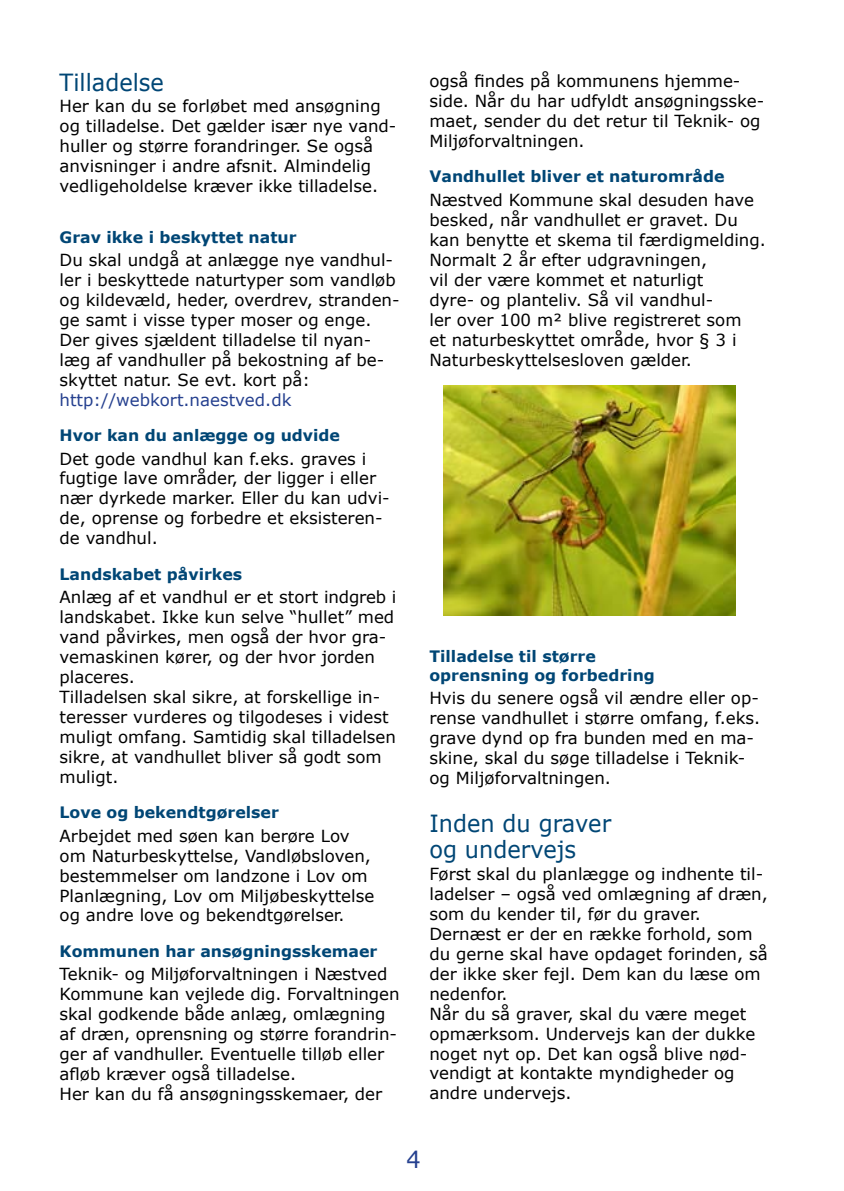
<style>
.page{position:relative;width:844px;height:1191px;background:#fff}
.page>*{position:absolute;margin:0;border:0;box-sizing:border-box;transform-origin:0 0}
.t1{font:23.62px/26.2px "Verdana";color:#004675;scale:.95 1}
.t2{font:23.62px "Verdana";color:#25408f;scale:.95 1}
.t3{font:16.62px/19.9px "Verdana";color:#000}
.t4{font:16.62px "Verdana";color:#25408f}
.t5{font:700 15.75px/18.9px "Verdana";color:#004675}
</style>
<div class="page">
<img style="left:443px;top:385px;width:292px;height:230px">
<h1 class="t1" style="left:60px;top:68px;width:111px">Tilladelse</h1>
<p class="t3" style="left:60px;top:96px;width:338px">Her kan du se forløbet med ansøgning og tilladelse. Det gælder især nye vand&shy;huller og større forandringer. Se også anvisninger i andre afsnit. Almindelig vedligeholdelse kræver ikke tilladelse.</p>
<p class="t5" style="left:60px;top:227px;width:238px">Grav ikke i beskyttet natur</p>
<p class="t3" style="left:60px;top:249px;width:341px">Du skal undgå at anlægge nye vandhul&shy;ler i beskyttede naturtyper som vandløb og kildevæld, heder, overdrev, stranden&shy;ge samt i visse typer moser og enge.<br>Der gives sjældent tilladelse til nyan&shy;læg af vandhuller på bekostning af be&shy;skyttet natur. Se evt. kort på:</p>
<p class="t4" style="left:60px;top:389px;width:233px">http://webkort.naestved.dk</p>
<p class="t5" style="left:60px;top:425px;width:282px">Hvor kan du anlægge og udvide</p>
<p class="t3" style="left:60px;top:448px;width:332px">Det gode vandhul kan f.eks. graves i fugtige lave områder, der ligger i eller nær dyrkede marker. Eller du kan udvi&shy;de, oprense og forbedre et eksisteren&shy;de vandhul.</p>
<p class="t5" style="left:60px;top:564px;width:184px">Landskabet påvirkes</p>
<p class="t3" style="left:60px;top:586px;width:338px">Anlæg af et vandhul er et stort indgreb i landskabet. Ikke kun selve “hullet” med vand påvirkes, men også der hvor gra&shy;vemaskinen kører, og der hvor jorden placeres.<br>Tilladelsen skal sikre, at forskellige in&shy;teresser vurderes og tilgodeses i videst muligt omfang. Samtidig skal tilladelsen sikre, at vandhullet bliver så godt som muligt.</p>
<p class="t5" style="left:60px;top:802px;width:221px">Love og bekendtgørelser</p>
<p class="t3" style="left:60px;top:825px;width:316px">Arbejdet med søen kan berøre Lov om Naturbeskyttelse, Vandløbsloven, bestemmelser om landzone i Lov om Planlægning, Lov om Miljøbeskyttelse og andre love og bekendtgørelser.</p>
<p class="t5" style="left:60px;top:941px;width:319px">Kommunen har ansøgningsskemaer</p>
<p class="t3" style="left:60px;top:963px;width:341px">Teknik- og Miljøforvaltningen i Næstved Kommune kan vejlede dig. Forvaltningen skal godkende både anlæg, omlægning af dræn, oprensning og større forandrin&shy;ger af vandhuller. Eventuelle tilløb eller afløb kræver også tilladelse.<br>Her kan du få ansøgningsskemaer, der</p>
<p class="t3" style="left:429px;top:71px;width:336px">også findes på kommunens hjemme&shy;side. Når du har udfyldt ansøgningsske&shy;maet, sender du det retur til Teknik- og Miljøforvaltningen.</p>
<p class="t5" style="left:429px;top:167px;width:296px">Vandhullet bliver et naturområde</p>
<p class="t3" style="left:429px;top:189px;width:338px">Næstved Kommune skal desuden have besked, når vandhullet er gravet. Du kan benytte et skema til færdigmelding.<br>Normalt 2 år efter udgravningen,<br>vil der være kommet et naturligt<br>dyre- og planteliv. Så vil vandhul-<br>ler over 100 m² blive registreret som<br>et naturbeskyttet område, hvor § 3 i Naturbeskyttelsesloven gælder.</p>
<p class="t5" style="left:429px;top:646px;width:227px">Tilladelse til større oprensning og forbedring</p>
<p class="t3" style="left:429px;top:687px;width:332px">Hvis du senere også vil ændre eller op&shy;rense vandhullet i større omfang, f.eks. grave dynd op fra bunden med en ma&shy;skine, skal du søge tilladelse i Teknik&shy;og Miljøforvaltningen.</p>
<h1 class="t1" style="left:429px;top:809px;width:193px">Inden du graver og undervejs</h1>
<p class="t3" style="left:429px;top:863px;width:340px">Først skal du planlægge og indhente til&shy;ladelser – også ved omlægning af dræn, som du kender til, før du graver.<br>Dernæst er der en række forhold, som du gerne skal have opdaget forinden, så der ikke sker fejl. Dem kan du læse om nedenfor.<br>Når du så graver, skal du være meget opmærksom. Undervejs kan der dukke noget nyt op. Det kan også blive nød&shy;vendigt at kontakte myndigheder og andre undervejs.</p>
<h1 class="t2" style="left:406px;top:1144px;width:17px">4</h1>
</div>
